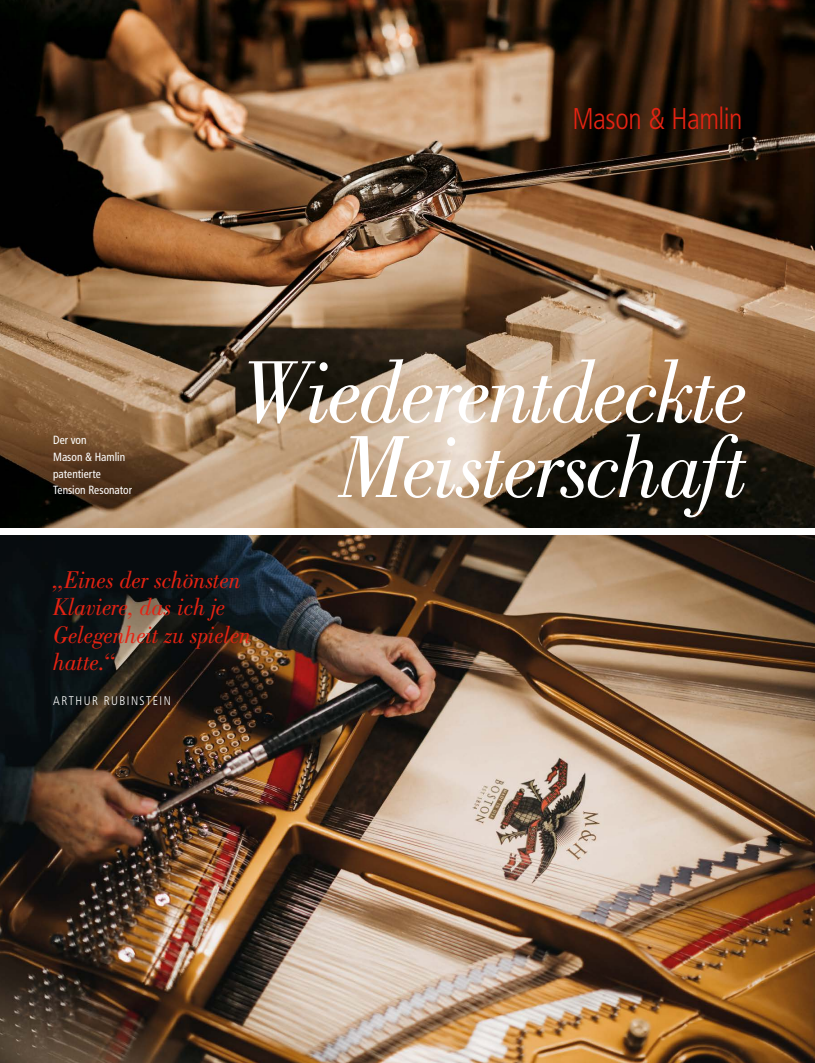
<style>
.page{position:relative;width:815px;height:1063px;background:#fff}
.page>*{position:absolute;margin:0;border:0;box-sizing:border-box;transform-origin:0 0}
.t1{font:italic 91.12px/74.9px "Bodoni Std";letter-spacing:-.035em;color:#fff;text-align:right;scale:.96 1}
.t2{font:300 condensed 30px "Frutiger LT Std";letter-spacing:-.02em;color:#e42313;scale:.96 1}
.t3{font:italic 25px/27.5px "Bodoni Std";letter-spacing:-.01em;color:#e42313;scale:.96 1}
.t4{font:300 condensed 12.5px "Frutiger LT Std";letter-spacing:.125em;color:#fff;scale:.96 1}
.t5{font:condensed 11.88px/16.9px "Frutiger LT Std";color:#fff;scale:.96 1}
</style>
<div class="page">
<img style="left:0;top:0;width:815px;height:528px">
<img style="left:0;top:535px;width:815px;height:528px">
<p class="t5" style="left:53px;top:431px;width:84px">Der von<br>Mason &amp; Hamlin patentierte<br>Tension Resonator</p>
<p class="t2" style="left:573px;top:101px;width:178px">Mason &amp; Hamlin</p>
<h1 class="t1" style="left:242px;top:356px;width:530px">Wiederentdeckte<br>Meisterschaft</h1>
<p class="t3" style="left:53px;top:566px;width:208px">„Eines der schönsten<br>Klaviere, das ich je<br>Gelegenheit zu spielen hatte.“</p>
<p class="t4" style="left:53px;top:694px;width:124px">ARTHUR RUBINSTEIN</p>
</div>
